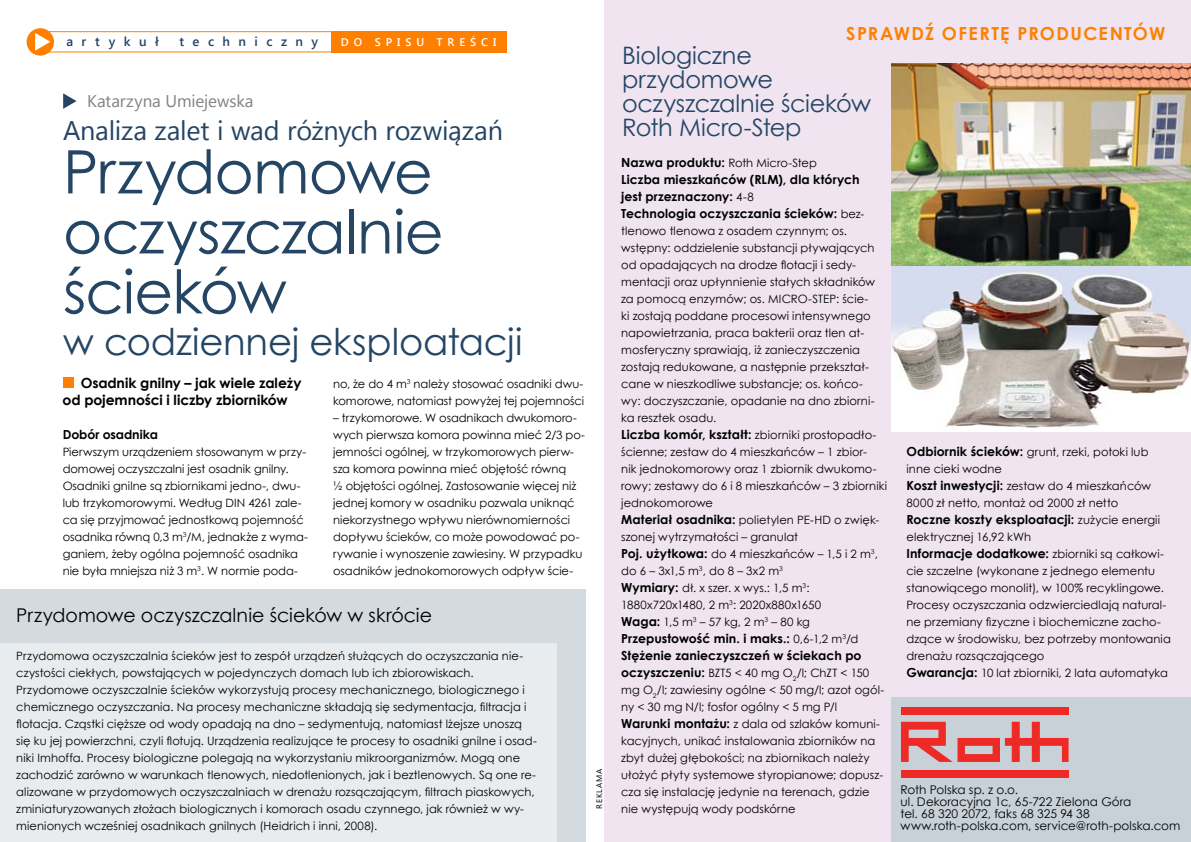
<style>
.page{position:relative;width:1191px;height:842px;background:#fff}
.page>*{position:absolute;margin:0;border:0;box-sizing:border-box;transform-origin:0 0}
.t1{font:60px/60px "Century Gothic";letter-spacing:-.015em;color:#244564}
.t2{font:37px "Century Gothic";letter-spacing:-.005em;color:#244564}
.t3{font:27px "Segoe UI";letter-spacing:-.01em;color:#244564}
.t4{font:24px/24px "Century Gothic";letter-spacing:-.01em;color:#244564}
.t5{font:19px "Century Gothic";letter-spacing:-.005em;color:#000}
.t6{font:700 18px "Century Gothic";letter-spacing:.075em;color:#ff8000}
.t7{font:17px "Segoe UI";letter-spacing:-.005em;color:#808285}
.t8{font:700 14px/17px "Century Gothic";letter-spacing:-.005em;color:#000}
.t9{font:600 13px "Segoe UI";letter-spacing:.645em;color:#244564}
.t10{font:700 12.5px/17px "Century Gothic";letter-spacing:.005em;color:#000}
.t11{font:12px/12px "Century Gothic";letter-spacing:.005em;color:#000}
.t12{font:11.5px/17px "Century Gothic";letter-spacing:.005em;color:#000}
.t13{font:600 11.1px "Segoe UI";letter-spacing:.445em;color:#fff}
.t14{font:8px "Segoe UI";letter-spacing:.115em;color:#000}
.s1{font-weight:400;font-size:11.5px}
.s2{font-weight:700;font-size:12.5px}
</style>
<div class="page">
<svg style="left:63px;top:93px;width:14px;height:16px"></svg>
<div style="left:0;top:589px;width:586px;height:253px;background:#d3dae0"></div>
<div style="left:0;top:644px;width:556px;height:198px;background:#e8ecef"></div>
<div style="left:63px;top:378px;width:10px;height:10px;background:#ff8000"></div>
<div style="left:604px;top:0;width:587px;height:842px;background:#efe4f0"></div>
<div style="left:33px;top:31px;width:310px;height:21px;border:1px solid #ff8000"></div>
<div style="left:331px;top:31px;width:175px;height:21px;background:#ff8000"></div>
<div style="left:27px;top:28px;width:27px;height:28px;background:#ff8000;border-radius:50%"></div>
<svg style="left:35px;top:33px;width:15px;height:18px"></svg>
<img style="left:891px;top:63px;width:300px;height:203px">
<div style="left:891px;top:697px;width:300px;height:145px;background:#c8d1d8"></div>
<svg style="left:901px;top:722px;width:167px;height:40px"></svg>
<div style="left:901px;top:770px;width:167px;height:8px;background:#ee2a27"></div>
<div style="left:901px;top:707px;width:167px;height:8px;background:#ee2a27"></div>
<img style="left:891px;top:266px;width:300px;height:165px">
<p class="t9" style="left:66px;top:32px;width:94px">artykuł</p>
<p class="t9" style="left:180px;top:32px;width:140px">techniczny</p>
<p class="t13" style="left:341px;top:34px;width:157px">do spisu treści</p>
<h3 class="t7" style="left:87px;top:89px;width:168px">Katarzyna Umiejewska</h3>
<h3 class="t3" style="left:63px;top:112px;width:441px">Analiza zalet i wad różnych rozwiązań</h3>
<h1 class="t1" style="left:63px;top:141px;width:382px">Przydomowe oczyszczalnie ścieków</h1>
<h2 class="t2" style="left:63px;top:316px;width:461px">w codziennej eksploatacji</h2>
<p class="t8" style="left:63px;top:374px;width:240px;text-indent:18px">Osadnik gnilny – jak wiele zależy od pojemności i liczby zbiorników</p>
<p class="t10" style="left:63px;top:426px;width:97px">Dobór osadnika</p>
<p class="t12" style="left:63px;top:443px;width:247px">Pierwszym urządzeniem stosowanym w przy&shy;domowej oczyszczalni jest osadnik gnilny.<br>Osadniki gnilne są zbiornikami jedno-, dwu&shy;lub trzykomorowymi. Według DIN 4261 zale&shy;ca się przyjmować jednostkową pojemność osadnika równą 0,3 m<sup>3</sup>/M, jednakże z wyma&shy;ganiem, żeby ogólna pojemność osadnika nie była mniejsza niż 3 m<sup>3</sup>. W normie poda-</p>
<p class="t12" style="left:333px;top:375px;width:252px">no, że do 4 m<sup>3</sup> należy stosować osadniki dwu&shy;komorowe, natomiast powyżej tej pojemności</p>
<p class="t12" style="left:333px;top:409px;width:253px">– trzykomorowe. W osadnikach dwukomoro&shy;wych pierwsza komora powinna mieć 2/3 po&shy;jemności ogólnej, w trzykomorowych pierw&shy;sza komora powinna mieć objętość równą<br>½ objętości ogólnej. Zastosowanie więcej niż jednej komory w osadniku pozwala uniknąć niekorzystnego wpływu nierównomierności dopływu ścieków, co może powodować po&shy;rywanie i wynoszenie zawiesiny. W przypadku osadników jednokomorowych odpływ ście-</p>
<h3 class="t5" style="left:16px;top:602px;width:417px">Przydomowe oczyszczalnie ścieków w skrócie</h3>
<p class="t12" style="left:16px;top:647px;width:522px">Przydomowa oczyszczalnia ścieków jest to zespół urządzeń służących do oczyszczania nie&shy;czystości ciekłych, powstających w pojedynczych domach lub ich zbiorowiskach.<br>Przydomowe oczyszczalnie ścieków wykorzystują procesy mechanicznego, biologicznego i chemicznego oczyszczania. Na procesy mechaniczne składają się sedymentacja, filtracja i flotacja. Cząstki cięższe od wody opadają na dno – sedymentują, natomiast lżejsze unoszą się ku jej powierzchni, czyli flotują. Urządzenia realizujące te procesy to osadniki gnilne i osad&shy;niki Imhoffa. Procesy biologiczne polegają na wykorzystaniu mikroorganizmów. Mogą one zachodzić zarówno w warunkach tlenowych, niedotlenionych, jak i beztlenowych. Są one re&shy;alizowane w przydomowych oczyszczalniach w drenażu rozsączającym, filtrach piaskowych, zminiaturyzowanych złożach biologicznych i komorach osadu czynnego, jak również w wy&shy;mienionych wcześniej osadnikach gnilnych (Heidrich i inni, 2008).</p>
<p class="t14" style="left:593px;top:809px;width:42px;rotate:-90deg">reklama</p>
<h3 class="t6" style="left:846px;top:20px;width:320px">sprawdź ofertę producentów</h3>
<h3 class="t4" style="left:622px;top:43px;width:250px">Biologiczne przydomowe oczyszczalnie ścieków<br>Roth Micro-Step</h3>
<p class="t10" style="left:621px;top:154px;width:245px">N azwa produktu: <span class="s1">Roth Micro-Step<br></span>Liczba mieszkańców (RLM), dla których jest przeznaczony: <span class="s1">4-8<br></span>Technologia oczyszczania ścieków: <span class="s1">bez-</span></p>
<p class="t12" style="left:621px;top:222px;width:267px">tlenowo tlenowa z osadem czynnym; os. wstępny: oddzielenie substancji pływających od opadających na drodze flotacji i sedy&shy;mentacji oraz upłynnienie stałych składników za pomocą enzymów; os. MICRO-STEP: ście-<br>ki zostają poddane procesowi intensywnego napowietrzania, praca bakterii oraz tlen at&shy;mosferyczny sprawiają, iż zanieczyszczenia zostają redukowane, a następnie przekształ&shy;cane w nieszkodliwe substancje; os. końco-<br>wy: doczyszczanie, opadanie na dno zbiorni&shy;ka resztek osadu.<br><span class="s2">Liczba komór, kształt:</span> zbiorniki prostopadło&shy;ścienne; zestaw do 4 mieszkańców – 1 zbior-<br>nik jednokomorowy oraz 1 zbiornik dwukomo&shy;rowy; zestawy do 6 i 8 mieszkańców – 3 zbiorniki jednokomorowe<br><span class="s2">Materiał osadnika:</span> polietylen PE-HD o zwięk&shy;szonej wytrzymałości – granulat<br><span class="s2">Poj. użytkowa:</span> do 4 mieszkańców – 1,5 i 2 m<sup>3</sup>, do 6 – 3x1,5 m<sup>3</sup>, do 8 – 3x2 m<sup>3<br></sup><span class="s2">Wymiary:</span> dł. x szer. x wys.: 1,5 m<sup>3</sup>:<br>1880x720x1480, 2 m<sup>3</sup>: 2020x880x1650<br><span class="s2">Waga:</span> 1,5 m<sup>3</sup> – 57 kg, 2 m<sup>3</sup> – 80 kg</p>
<p class="t10" style="left:621px;top:630px;width:242px">Przepustowość min. i maks.: <span class="s1">0,6-1,2 m</span><sup>3</sup><span class="s1">/d<br></span>Stężenie zanieczyszczeń w ściekach po</p>
<p class="t12" style="left:621px;top:664px;width:264px"><span class="s2">oczyszczeniu:</span> BZT5 &lt; 40 mg O<sub>2</sub>/l; ChZT &lt; 150 mg O<sub>2</sub>/l; zawiesiny ogólne &lt; 50 mg/l; azot ogól&shy;ny &lt; 30 mg N/l; fosfor ogólny &lt; 5 mg P/l <span class="s2">Warunki montażu:</span> z dala od szlaków komuni&shy;kacyjnych, unikać instalowania zbiorników na zbyt dużej głębokości; na zbiornikach należy ułożyć płyty systemowe styropianowe; dopusz&shy;cza się instalację jedynie na terenach, gdzie nie występują wody podskórne</p>
<p class="t12" style="left:906px;top:443px;width:246px"><span class="s2">Odbiornik ścieków:</span> grunt, rzeki, potoki lub inne cieki wodne<br><span class="s2">Koszt inwestycji:</span> zestaw do 4 mieszkańców 8000 zł netto, montaż od 2000 zł netto</p>
<p class="t10" style="left:906px;top:511px;width:255px">Roczne koszty eksploatacji: <span class="s1">zużycie energii</span></p>
<p class="t12" style="left:906px;top:528px;width:126px">elektrycznej 16,92 kWh</p>
<p class="t10" style="left:906px;top:545px;width:259px">Informacje dodatkowe: <span class="s1">zbiorniki są całkowi-</span></p>
<p class="t12" style="left:906px;top:562px;width:266px">cie szczelne (wykonane z jednego elementu stanowiącego monolit), w 100% recyklingowe.<br>Procesy oczyszczania odzwierciedlają natural&shy;ne przemiany fizyczne i biochemiczne zacho&shy;dzące w środowisku, bez potrzeby montowania drenażu rozsączającego<br><span class="s2">Gwarancja:</span> 10 lat zbiorniki, 2 lata automatyka</p>
<p class="t11" style="left:900px;top:783px;width:281px">Roth Polska sp. z o.o.<br>ul. Dekoracyjna 1c, 65-722 Zielona Góra<br>tel. 68 320 2072, faks 68 325 94 38 www.roth-polska.com, service@roth-polska.com</p>
</div>
